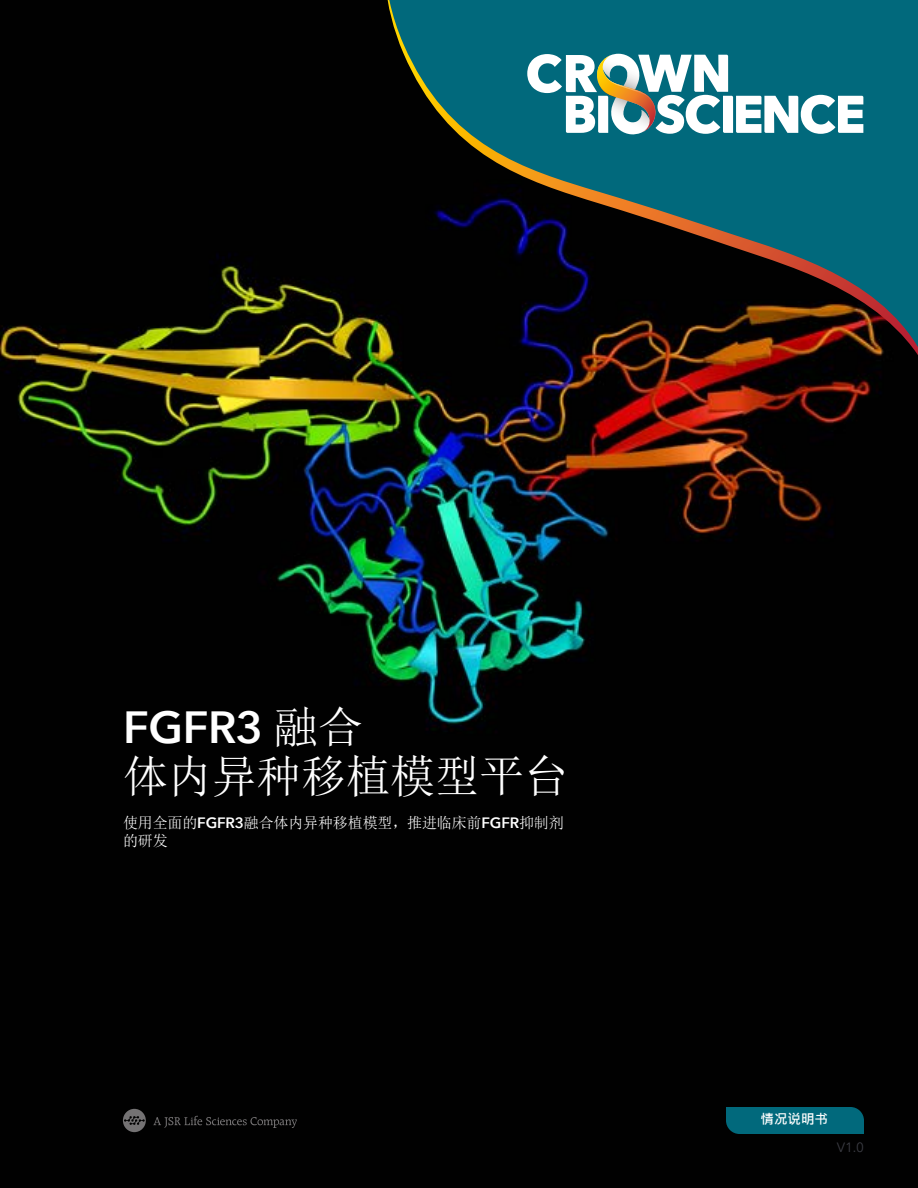
<style>
.page{position:relative;width:918px;height:1188px;background:#fff}
.page>*{position:absolute;margin:0;border:0;box-sizing:border-box;transform-origin:0 0}
.t1{font:45px "Sim Sun";letter-spacing:-.01em;color:#fff}
.t2{font:600 45px "Avenir Next";letter-spacing:-.01em;color:#fff}
.t3{font:15px/18px "Sim Sun";letter-spacing:-.01em;color:#fff}
.t4{font:700 13.5px "Microsoft Jheng Hei";color:#fff}
.t5{font:13.5px "Avenir Next";color:#3b3c43}
.s1{font-family:"Sim Sun";font-weight:400}
.s2{font-family:"Avenir Next";font-weight:600}
</style>
<div class="page">
<img style="left:0;top:0;width:918px;height:1188px">
<svg style="left:384px;top:0;width:534px;height:405px;background:#133539"></svg>
<svg style="left:527px;top:54px;width:336px;height:81px"></svg>
<svg style="left:153px;top:1116px;width:144px;height:12px;background:#181717"></svg>
<svg style="left:123px;top:1109px;width:23px;height:23px"></svg>
<div style="left:726px;top:1107px;width:138px;height:27px;background:#01697c"></div>
<h1 class="t2" style="left:123px;top:688px;width:242px">FGFR3 <span class="s1">融合</span></h1>
<h1 class="t1" style="left:123px;top:753px;width:447px">体内异种移植模型平台</h1>
<p class="t3" style="left:123px;top:814px;width:442px">使用全面的<span class="s2">FGFR3</span>融合体内异种移植模型，推进临床前<span class="s2">FGFR</span>抑制剂的研发</p>
<p class="t4" style="left:760px;top:1111px;width:69px">情况说明书</p>
<p class="t5" style="left:837px;top:1136px;width:29px">V1.0</p>
</div>
